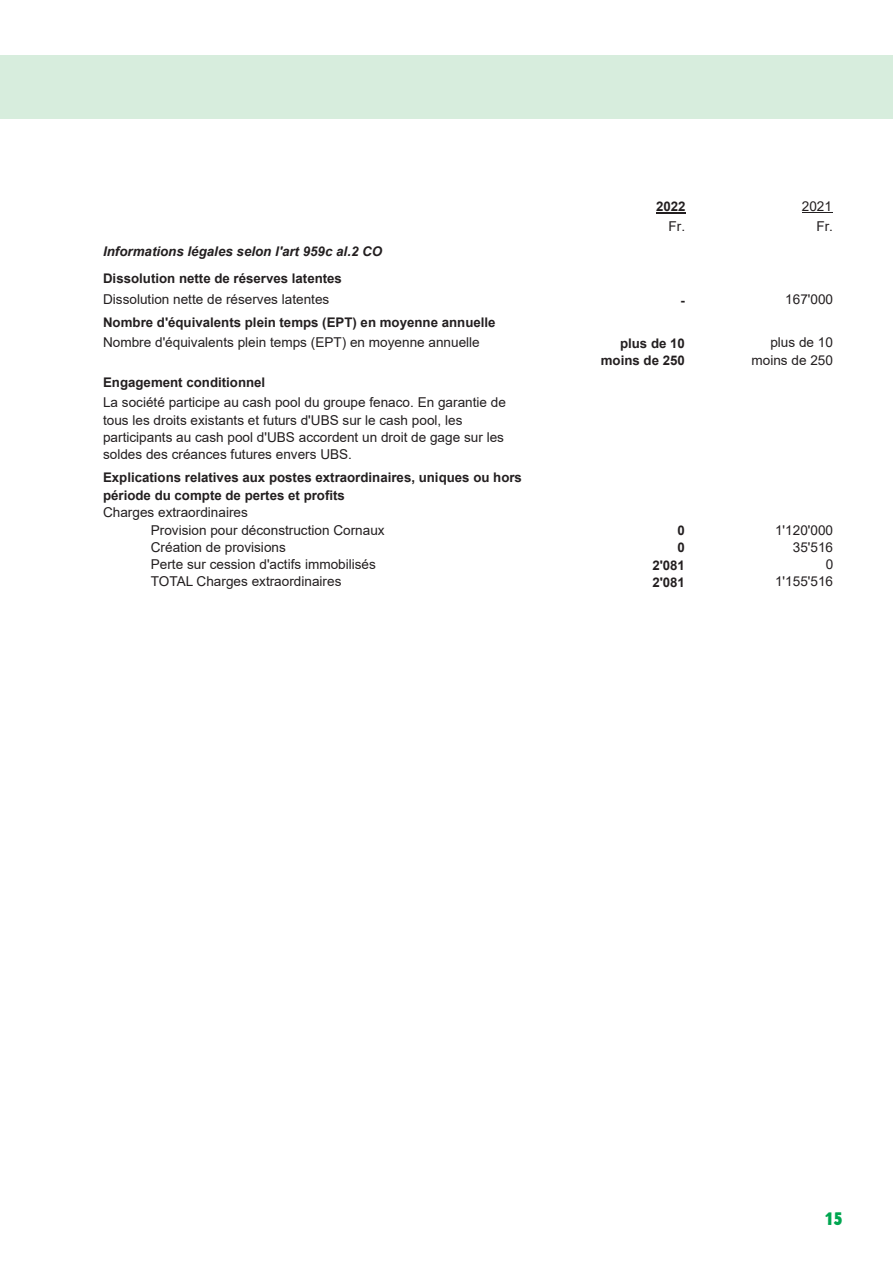
<style>
.page{position:relative;width:893px;height:1263px;background:#fff}
.page>*{position:absolute;margin:0;border:0;box-sizing:border-box;transform-origin:0 0}
.t1{font:condensed 18px "Block Pro";color:#00a650}
.t2{font:13.5px/17.2px "Arial";color:#231f20}
.t3{font:italic 700 13.35px "Arial";color:#231f20}
.t4{font:700 13.2px/18px "Arial";color:#231f20}
</style>
<div class="page">
<svg style="left:656px;top:213px;width:29px;height:1px"></svg>
<hr style="left:802px;top:212px;width:30px;height:1px;background:#231f20">
<div style="left:0;top:55px;width:893px;height:64px;background:#d7eddd"></div>
<p class="t2" style="left:802px;top:197px;width:32px">2021</p>
<p class="t4" style="left:656px;top:198px;width:31px">2022</p>
<p class="t2" style="left:668px;top:218px;width:18px">Fr.</p>
<p class="t2" style="left:816px;top:218px;width:18px">Fr.</p>
<p class="t3" style="left:103px;top:242px;width:281px">Informations légales selon l'art 959c al.2 CO</p>
<p class="t4" style="left:103px;top:270px;width:240px">Dissolution nette de réserves latentes</p>
<p class="t2" style="left:103px;top:291px;width:228px">Dissolution nette de réserves latentes</p>
<p class="t4" style="left:680px;top:291px;width:6px">-</p>
<p class="t2" style="left:785px;top:291px;width:49px">167'000</p>
<p class="t4" style="left:103px;top:313px;width:394px">Nombre d'équivalents plein temps (EPT) en moyenne annuelle</p>
<p class="t2" style="left:103px;top:334px;width:378px">Nombre d'équivalents plein temps (EPT) en moyenne annuelle</p>
<p class="t4" style="left:620px;top:334px;width:66px">plus de 10</p>
<p class="t2" style="left:770px;top:334px;width:64px">plus de 10</p>
<p class="t4" style="left:601px;top:352px;width:86px">moins de 250</p>
<p class="t2" style="left:751px;top:351px;width:83px">moins de 250</p>
<p class="t4" style="left:103px;top:373px;width:164px">Engagement conditionnel</p>
<p class="t2" style="left:103px;top:394px;width:404px">La société participe au cash pool du groupe fenaco. En garantie de tous les droits existants et futurs d'UBS sur le cash pool, les participants au cash pool d'UBS accordent un droit de gage sur les soldes des créances futures envers UBS.</p>
<p class="t4" style="left:103px;top:468px;width:420px">Explications relatives aux postes extraordinaires, uniques ou hors période du compte de pertes et profits</p>
<p class="t2" style="left:151px;top:504px;width:235px;text-indent:-48px">Charges extraordinaires<br>Provision pour déconstruction Cornaux</p>
<p class="t4" style="left:678px;top:521px;width:9px">0</p>
<p class="t2" style="left:775px;top:521px;width:60px">1'120'000</p>
<p class="t2" style="left:151px;top:538px;width:137px">Création de provisions</p>
<p class="t4" style="left:678px;top:539px;width:9px">0</p>
<p class="t2" style="left:793px;top:538px;width:42px">35'516</p>
<p class="t2" style="left:151px;top:556px;width:227px">Perte sur cession d'actifs immobilisés</p>
<p class="t4" style="left:652px;top:556px;width:34px">2'081</p>
<p class="t2" style="left:826px;top:556px;width:9px">0</p>
<p class="t2" style="left:151px;top:573px;width:192px">TOTAL Charges extraordinaires</p>
<p class="t4" style="left:652px;top:573px;width:34px">2'081</p>
<p class="t2" style="left:775px;top:573px;width:60px">1'155'516</p>
<h1 class="t1" style="left:824px;top:1207px;width:19px">15</h1>
</div>
